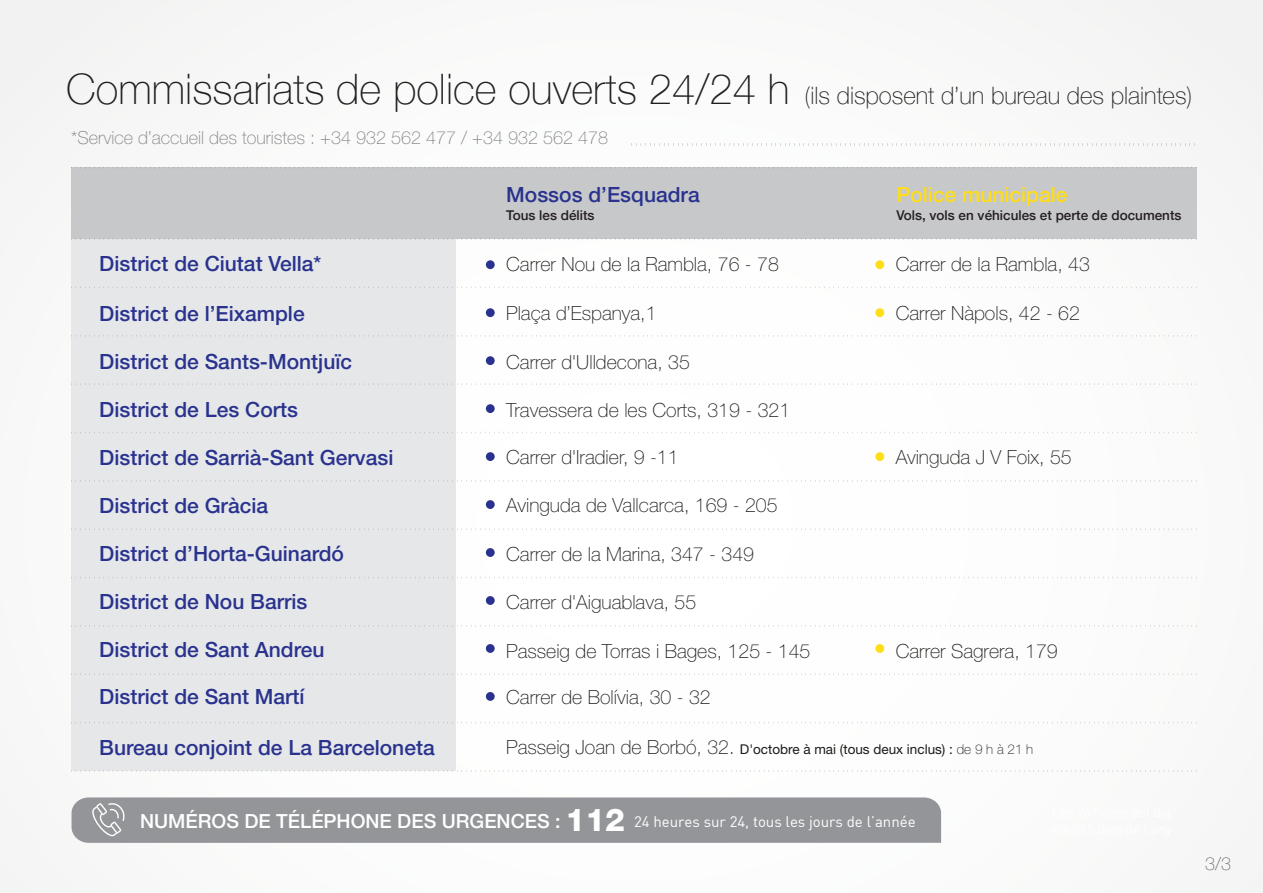
<style>
.page{position:relative;width:1263px;height:893px;background:#fbfbfb}
.page>*{position:absolute;margin:0;border:0;box-sizing:border-box;transform-origin:0 0}
.t1{font:100 24px "Helvetica Neue";color:#231f20}
.t2{font:500 21px "Helvetica Neue LT Std";color:#29338e}
.t3{font:500 21px "Helvetica Neue LT Std";color:#ffdd17}
.t4{font:100 19.5px "Helvetica Neue LT Std";color:#1b1b19}
.t5{font:100 18px "Helvetica Neue LT Std";color:#808285}
.t6{font:100 18px "Helvetica Neue";color:#6c6d70}
.t7{font:15px "DIN";color:#fff}
.t8{font:13.5px "Helvetica Neue LT Std";color:#1b1b19}
.t9{font:500 13.5px "Helvetica Neue";color:#231f20}
.s1{font-size:42px}
.s2{font-weight:100;font-size:19.5px}
.s3{font-weight:100}
.s4{font-family:"Helvetica Neue LT Std";font-weight:500;font-size:19.5px}
.s5{font-family:"Helvetica Neue LT Std";font-weight:800;font-size:31.5px}
</style>
<div class="page">
<svg style="left:636px;top:143px;width:559px;height:3px"></svg>
<div style="left:71px;top:239px;width:384px;height:532px;background:#e6e7e9"></div>
<div style="left:71px;top:168px;width:1125px;height:71px;background:#c7c8ca"></div>
<div style="left:486px;top:260px;width:9px;height:9px;background:#29338e;border-radius:50%"></div>
<div style="left:486px;top:308px;width:9px;height:9px;background:#29338e;border-radius:50%"></div>
<div style="left:486px;top:356px;width:9px;height:9px;background:#29338e;border-radius:50%"></div>
<div style="left:486px;top:404px;width:9px;height:9px;background:#29338e;border-radius:50%"></div>
<div style="left:486px;top:452px;width:9px;height:9px;background:#29338e;border-radius:50%"></div>
<div style="left:486px;top:500px;width:9px;height:9px;background:#29338e;border-radius:50%"></div>
<div style="left:486px;top:548px;width:9px;height:9px;background:#29338e;border-radius:50%"></div>
<div style="left:486px;top:596px;width:9px;height:9px;background:#29338e;border-radius:50%"></div>
<div style="left:486px;top:644px;width:9px;height:9px;background:#29338e;border-radius:50%"></div>
<div style="left:875px;top:260px;width:9px;height:9px;background:#ffdd17;border-radius:50%"></div>
<div style="left:875px;top:308px;width:9px;height:9px;background:#ffdd17;border-radius:50%"></div>
<div style="left:875px;top:452px;width:9px;height:9px;background:#ffdd17;border-radius:50%"></div>
<div style="left:875px;top:644px;width:9px;height:9px;background:#ffdd17;border-radius:50%"></div>
<div style="left:486px;top:692px;width:9px;height:9px;background:#29338e;border-radius:50%"></div>
<svg style="left:71px;top:238px;width:1126px;height:2px"></svg>
<svg style="left:71px;top:287px;width:1126px;height:1px"></svg>
<svg style="left:71px;top:167px;width:1126px;height:1px"></svg>
<svg style="left:71px;top:335px;width:1126px;height:2px"></svg>
<svg style="left:71px;top:383px;width:1126px;height:2px"></svg>
<svg style="left:71px;top:432px;width:1126px;height:1px"></svg>
<svg style="left:71px;top:480px;width:1126px;height:2px"></svg>
<svg style="left:71px;top:528px;width:1126px;height:2px"></svg>
<svg style="left:71px;top:577px;width:1126px;height:1px"></svg>
<svg style="left:71px;top:625px;width:1126px;height:2px"></svg>
<svg style="left:71px;top:673px;width:1126px;height:2px"></svg>
<svg style="left:71px;top:722px;width:1126px;height:1px"></svg>
<svg style="left:71px;top:770px;width:1126px;height:2px"></svg>
<div style="left:72px;top:797px;width:869px;height:46px;background:#939598"></div>
<p class="t1" style="left:66px;top:78px;width:1127px"><span class="s1">Commissariats de police ouverts 24/24 h</span> (ils disposent d’un bureau des plaintes)</p>
<p class="t5" style="left:71px;top:128px;width:538px">*Service d’accueil des touristes : +34 932 562 477 / +34 932 562 478</p>
<p class="t2" style="left:506px;top:182px;width:195px">Mossos d’Esquadra</p>
<p class="t9" style="left:506px;top:204px;width:90px">Tous les délits</p>
<p class="t3" style="left:896px;top:182px;width:173px">Police municipale</p>
<p class="t9" style="left:896px;top:204px;width:287px">Vols, vols en véhicules et perte de documents</p>
<p class="t2" style="left:99px;top:251px;width:224px">District de Ciutat Vella*</p>
<p class="t4" style="left:506px;top:253px;width:274px">Carrer Nou de la Rambla, 76 - 78</p>
<p class="t4" style="left:896px;top:253px;width:196px">Carrer de la Rambla, 43</p>
<p class="t4" style="left:506px;top:302px;width:152px">Plaça d’Espanya,1</p>
<p class="t4" style="left:896px;top:302px;width:186px">Carrer Nàpols, 42 - 62</p>
<p class="t4" style="left:506px;top:351px;width:185px">Carrer d'Ulldecona, 35</p>
<p class="t4" style="left:506px;top:399px;width:285px">Travessera de les Corts, 319 - 321</p>
<p class="t4" style="left:506px;top:446px;width:174px">Carrer d'Iradier, 9 -11</p>
<p class="t4" style="left:506px;top:494px;width:273px">Avinguda de Vallcarca, 169 - 205</p>
<p class="t4" style="left:506px;top:543px;width:249px">Carrer de la Marina, 347 - 349</p>
<p class="t4" style="left:506px;top:591px;width:192px">Carrer d'Aiguablava, 55</p>
<p class="t4" style="left:506px;top:640px;width:306px">Passeig de Torras i Bages, 125 - 145</p>
<p class="t4" style="left:506px;top:685px;width:206px">Carrer de Bolívia, 30 - 32</p>
<p class="t2" style="left:99px;top:301px;width:207px">District de l’Eixample</p>
<p class="t2" style="left:99px;top:349px;width:254px">District de Sants-Montjuïc</p>
<p class="t2" style="left:99px;top:397px;width:200px">District de Les Corts</p>
<p class="t2" style="left:99px;top:445px;width:296px">District de Sarrià-Sant Gervasi</p>
<p class="t2" style="left:99px;top:493px;width:170px">District de Gràcia</p>
<p class="t2" style="left:99px;top:541px;width:246px">District d’Horta-Guinardó</p>
<p class="t2" style="left:99px;top:589px;width:210px">District de Nou Barris</p>
<p class="t2" style="left:99px;top:636px;width:227px">District de Sant Andreu</p>
<p class="t2" style="left:99px;top:684px;width:207px">District de Sant Martí</p>
<p class="t2" style="left:99px;top:735px;width:337px">Bureau conjoint de La Barceloneta</p>
<p class="t4" style="left:896px;top:446px;width:177px">Avinguda J V Foix, 55</p>
<p class="t4" style="left:896px;top:640px;width:163px">Carrer Sagrera, 179</p>
<p class="t8" style="left:506px;top:741px;width:529px"><span class="s2">Passeig Joan de Borbó, 32.</span> D'octobre à mai (tous deux inclus) : <span class="s3">de 9 h à 21 h</span></p>
<p class="t7" style="left:140px;top:812px;width:777px"><span class="s4">NUMÉROS DE TÉLÉPHONE DES URGENCES :</span> <span class="s5">112</span> 24 heures sur 24, tous les jours de l’année</p>
<p class="t6" style="left:1205px;top:850px;width:28px">3/3</p>
</div>
